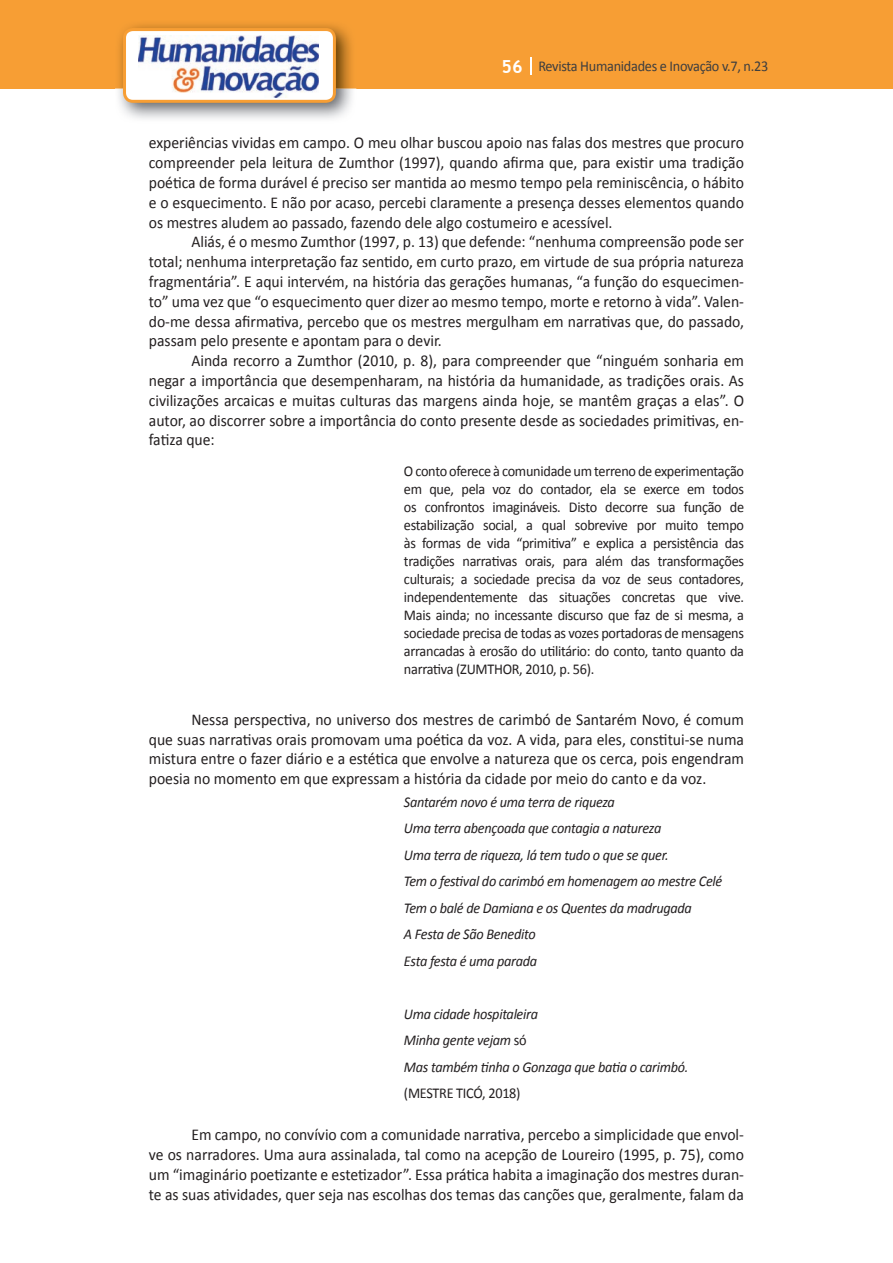
<style>
.page{position:relative;width:893px;height:1263px;background:#fff}
.page>*{position:absolute;margin:0;border:0;box-sizing:border-box;transform-origin:0 0}
.t1{font:16.5px/19.8px "Calibri";color:#231f20;text-align:justify;scale:.95 1}
.t2{font:15px/18px "Calibri";letter-spacing:-.02em;color:#231f20;text-align:justify;scale:.95 1}
.t3{font:italic 15px/26.5px "Calibri";letter-spacing:-.02em;color:#231f20;scale:.95 1}
.t4{font:15px "Calibri";letter-spacing:-.02em;color:#3e3e3f;scale:.95 1}
.s1{font-family:"Trebuchet MS";font-weight:700;font-size:18px;color:#fff}
.s2{font-style:normal}
</style>
<div class="page">
<div style="left:0;top:0;width:893px;height:88px;background:#f79e34"></div>
<svg style="left:530px;top:57px;width:2px;height:18px"></svg>
<img style="left:115px;top:24px;width:241px;height:95px">
<svg style="left:123px;top:28px;width:213px;height:75px"></svg>
<p class="t4" style="left:501px;top:57px;width:282px"><span class="s1">56</span> Revista Humanidades e Inovação v.7, n.23</p>
<p class="t1" style="left:149px;top:133px;width:628px">experiências vividas em campo. O meu olhar buscou apoio nas falas dos mestres que procuro compreender pela leitura de Zumthor (1997), quando afirma que, para existir uma tradição poética de forma durável é preciso ser mantida ao mesmo tempo pela reminiscência, o hábito e o esquecimento. E não por acaso, percebi claramente a presença desses elementos quando os mestres aludem ao passado, fazendo dele algo costumeiro e acessível.</p>
<p class="t1" style="left:149px;top:232px;width:628px;text-indent:43px">Aliás, é o mesmo Zumthor (1997, p. 13) que defende: “nenhuma compreensão pode ser total; nenhuma interpretação faz sentido, em curto prazo, em virtude de sua própria natureza fragmentária”. E aqui intervém, na história das gerações humanas, “a função do esquecimen&shy;to” uma vez que “o esquecimento quer dizer ao mesmo tempo, morte e retorno à vida”. Valen&shy;do-me dessa afirmativa, percebo que os mestres mergulham em narrativas que, do passado, passam pelo presente e apontam para o devir.</p>
<p class="t1" style="left:149px;top:351px;width:628px;text-indent:43px">Ainda recorro a Zumthor (2010, p. 8), para compreender que “ninguém sonharia em negar a importância que desempenharam, na história da humanidade, as tradições orais. As civilizações arcaicas e muitas culturas das margens ainda hoje, se mantêm graças a elas”. O autor, ao discorrer sobre a importância do conto presente desde as sociedades primitivas, en&shy;fatiza que:</p>
<p class="t2" style="left:404px;top:462px;width:360px">O conto oferece à comunidade um terreno de experimentação em que, pela voz do contador, ela se exerce em todos os confrontos imagináveis. Disto decorre sua função de estabilização social, a qual sobrevive por muito tempo às formas de vida “primitiva” e explica a persistência das tradições narrativas orais, para além das transformações culturais; a sociedade precisa da voz de seus contadores, independentemente das situações concretas que vive.<br>Mais ainda; no incessante discurso que faz de si mesma, a sociedade precisa de todas as vozes portadoras de mensagens arrancadas à erosão do utilitário: do conto, tanto quanto da narrativa (ZUMTHOR, 2010, p. 56).</p>
<p class="t1" style="left:149px;top:709px;width:628px;text-indent:43px">Nessa perspectiva, no universo dos mestres de carimbó de Santarém Novo, é comum que suas narrativas orais promovam uma poética da voz. A vida, para eles, constitui-se numa mistura entre o fazer diário e a estética que envolve a natureza que os cerca, pois engendram poesia no momento em que expressam a história da cidade por meio do canto e da voz.</p>
<p class="t3" style="left:404px;top:788px;width:337px">Santarém novo é uma terra de riqueza<br>Uma terra abençoada que contagia a natureza<br>Uma terra de riqueza, lá tem tudo o que se quer.<br>Tem o festival do carimbó em homenagem ao mestre Celé Tem o balé de Damiana e os Quentes da madrugada<br>A Festa de São Benedito<br>Esta festa é uma parada</p>
<p class="t3" style="left:404px;top:1000px;width:301px">Uma cidade hospitaleira<br>Minha gente vejam <span class="s2">só<br></span>Mas também tinha o Gonzaga que batia o carimbó.</p>
<p class="t2" style="left:404px;top:1084px;width:124px">(MESTRE TICÓ, 2018)</p>
<p class="t1" style="left:149px;top:1125px;width:628px;text-indent:43px">Em campo, no convívio com a comunidade narrativa, percebo a simplicidade que envol&shy;ve os narradores. Uma aura assinalada, tal como na acepção de Loureiro (1995, p. 75), como um “imaginário poetizante e estetizador”. Essa prática habita a imaginação dos mestres duran&shy;te as suas atividades, quer seja nas escolhas dos temas das canções que, geralmente, falam da</p>
</div>
